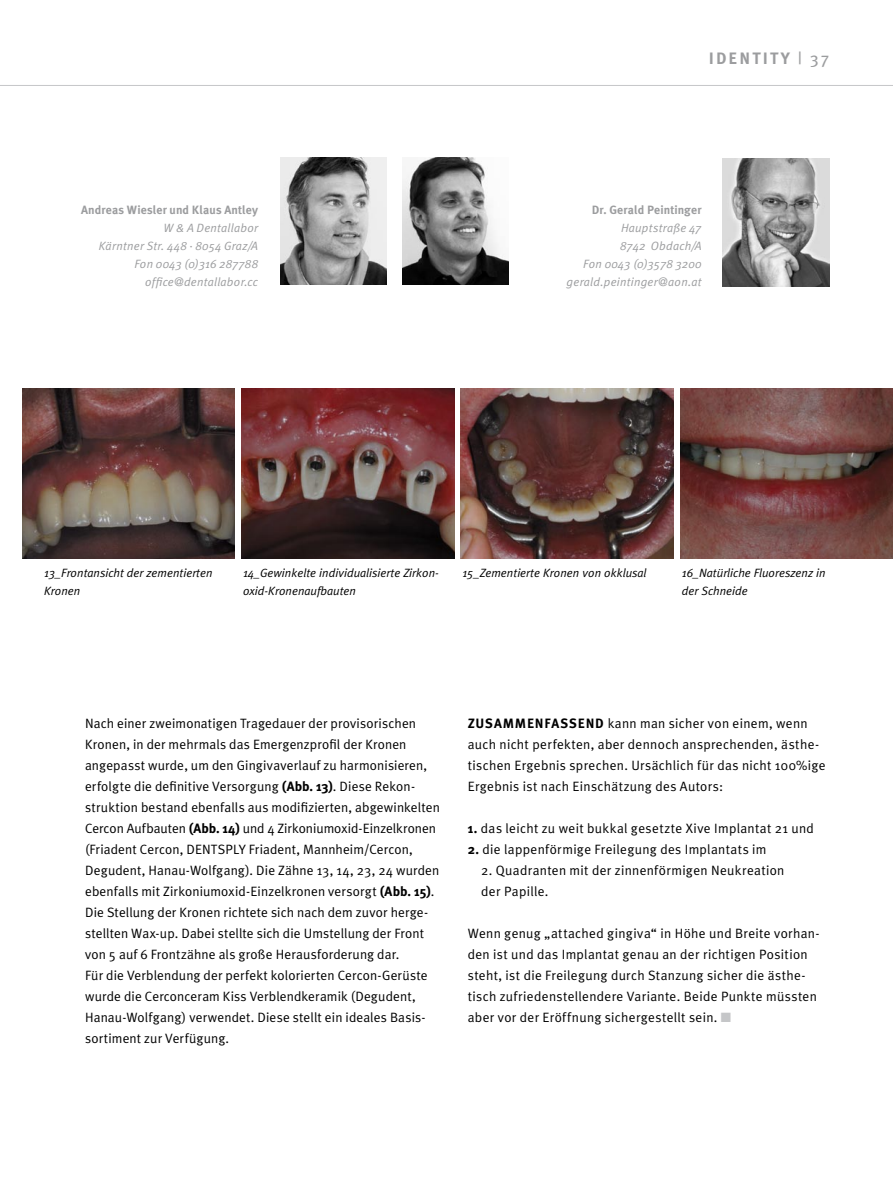
<style>
.page{position:relative;width:893px;height:1191px;background:#fff}
.page>*{position:absolute;margin:0;border:0;box-sizing:border-box;transform-origin:0 0}
.t1{font:700 16.5px "Meta Plus";letter-spacing:.125em;color:#9c9d9f}
.t2{font:13.5px/21px "Meta Plus Normal";letter-spacing:.02em;color:#000}
.t3{font:italic 12px/18px "Meta Plus Normal";color:#000}
.t4{font:italic 12px/18px "Meta Plus Normal";letter-spacing:.015em;color:#9c9d9f;text-align:right}
.t5{font:700 12px "Meta Plus";letter-spacing:.01em;color:#9c9d9f}
.s1{font-weight:400}
.s2{font-family:"Meta Plus";font-weight:700}
.s3{color:#c5c6c8}
</style>
<div class="page">
<hr style="left:0;top:85px;width:893px;height:1px;background:#c5c6c8">
<img style="left:461px;top:389px;width:213px;height:170px">
<img style="left:680px;top:389px;width:213px;height:170px">
<img style="left:22px;top:389px;width:213px;height:170px">
<img style="left:242px;top:389px;width:212px;height:170px">
<img style="left:723px;top:159px;width:106px;height:127px">
<img style="left:280px;top:157px;width:106px;height:128px">
<img style="left:403px;top:157px;width:106px;height:128px">
<p class="t5" style="left:81px;top:203px;width:179px">Andreas Wiesler und Klaus Antley</p>
<p class="t4" style="left:99px;top:218px;width:161px">W &amp; A Dentallabor<br>Kärntner Str. 448 · 8054 Graz/A<br>Fon 0043 (0)316 287788 office@dentallabor.cc</p>
<p class="t1" style="left:709px;top:49px;width:122px">identity <span class="s1">| 37</span></p>
<p class="t5" style="left:592px;top:203px;width:111px">Dr. Gerald Peintinger</p>
<p class="t4" style="left:567px;top:219px;width:136px">Hauptstraße 47<br>8742 Obdach/A<br>Fon 0043 (0)3578 3200 gerald.peintinger@aon.at</p>
<p class="t3" style="left:44px;top:563px;width:170px">13_Frontansicht der zementierten</p>
<p class="t3" style="left:462px;top:563px;width:186px">15_Zementierte Kronen von okklusal</p>
<p class="t3" style="left:44px;top:581px;width:38px">Kronen</p>
<p class="t3" style="left:243px;top:563px;width:197px">14_Gewinkelte individualisierte Zirkon&shy;oxid-Kronenaufbauten</p>
<p class="t3" style="left:682px;top:563px;width:145px">16_Natürliche Fluoreszenz in der Schneide</p>
<p class="t2" style="left:85px;top:712px;width:356px">Nach einer zweimonatigen Tragedauer der provisorischen Kronen, in der mehrmals das Emergenzprofil der Kronen angepasst wurde, um den Gingivaverlauf zu harmonisieren, erfolgte die definitive Versorgung <span class="s2">(Abb. 13)</span>. Diese Rekon&shy;struktion bestand ebenfalls aus modifizierten, abgewinkelten Cercon Aufbauten <span class="s2">(Abb. 14)</span> und 4 Zirkoniumoxid-Einzelkronen (Friadent Cercon, DENTSPLY Friadent, Mannheim/Cercon, Degudent, Hanau-Wolfgang). Die Zähne 13, 14, 23, 24 wurden ebenfalls mit Zirkoniumoxid-Einzelkronen versorgt <span class="s2">(Abb. 15)</span>.<br>Die Stellung der Kronen richtete sich nach dem zuvor herge&shy;stellten Wax-up. Dabei stellte sich die Umstellung der Front von 5 auf 6 Frontzähne als große Herausforderung dar.<br>Für die Verblendung der perfekt kolorierten Cercon-Gerüste wurde die Cerconceram Kiss Verblendkeramik (Degudent, Hanau-Wolfgang) verwendet. Diese stellt ein ideales Basis&shy;sortiment zur Verfügung.</p>
<p class="t2" style="left:468px;top:712px;width:359px"><span class="s2">Zusammenfassend</span> kann man sicher von einem, wenn auch nicht perfekten, aber dennoch ansprechenden, ästhe&shy;tischen Ergebnis sprechen. Ursächlich für das nicht 100%ige Ergebnis ist nach Einschätzung des Autors:</p>
<p class="t2" style="left:468px;top:817px;width:348px"><span class="s2">1.</span> das leicht zu weit bukkal gesetzte Xive Implantat 21 und</p>
<p class="t2" style="left:468px;top:838px;width:300px"><span class="s2">2.</span> die lappenförmige Freilegung des Implantats im</p>
<p class="t2" style="left:481px;top:859px;width:305px">2. Quadranten mit der zinnenförmigen Neukreation der Papille.</p>
<p class="t2" style="left:468px;top:922px;width:353px">Wenn genug „attached gingiva“ in Höhe und Breite vorhan&shy;den ist und das Implantat genau an der richtigen Position steht, ist die Freilegung durch Stanzung sicher die ästhe&shy;tisch zufriedenstellendere Variante. Beide Punkte müssten aber vor der Eröffnung sichergestellt sein. <span class="s3">■</span></p>
</div>
